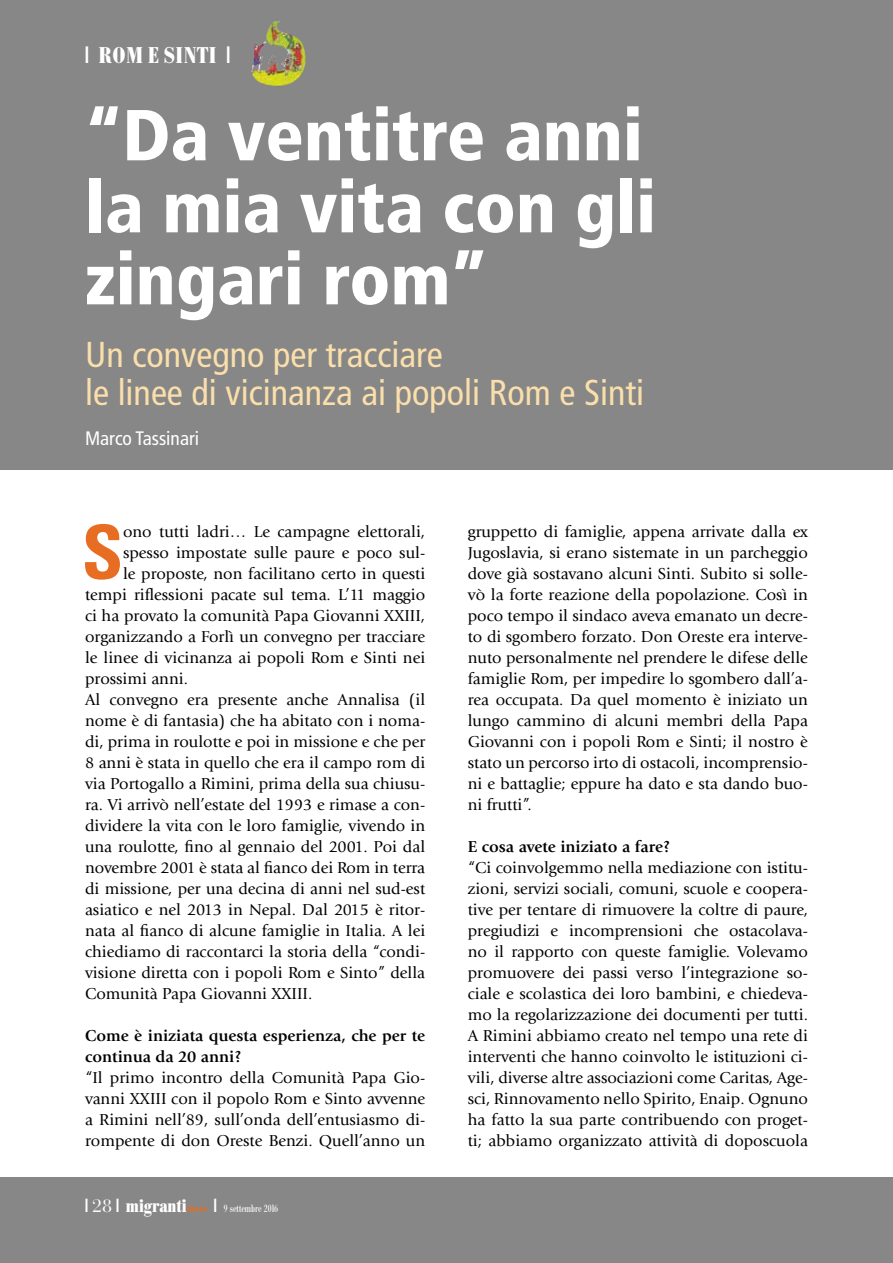
<style>
.page{position:relative;width:893px;height:1263px;background:#fff}
.page>*{position:absolute;margin:0;border:0;box-sizing:border-box;transform-origin:0 0}
.t1{font:700 condensed 74.7px "Univers";color:#e76d23}
.t2{font:900 condensed 72px/72px "Frutiger";color:#fff}
.t3{font:condensed 36px/37.5px "Frutiger";color:#fbdfab}
.t4{font:700 condensed 22.5px "Bodoni BE";letter-spacing:.03em;color:#fff}
.t5{font:condensed 19.5px "Frutiger";color:#fff}
.t6{font:700 condensed 18px "Bodoni BE";color:#fff}
.t7{font:16.5px/21px "Giovanni";color:#000;text-align:justify}
.t8{font:700 16.5px/21px "Giovanni";color:#000}
.t9{font:condensed 10.5px "Bodoni BE";color:#fff}
.t10{font:700 condensed 7.5px "Bodoni BE";letter-spacing:.04em;color:#e76d23}
.s1{font-family:"False Positive BRK";font-weight:400;font-stretch:normal}
.s2{font-family:"Bauer Bodoni Std";font-weight:400;font-stretch:normal}
.s3{font-family:"False Positive BRK";font-stretch:normal;font-size:18px}
</style>
<div class="page">
<div style="left:0;top:0;width:893px;height:469px;background:#878787"></div>
<div style="left:0;top:1178px;width:893px;height:85px;background:#878787"></div>
<img style="left:266px;top:21px;width:12px;height:25px">
<h3 class="t4" style="left:85px;top:43px;width:147px"><span class="s1">1</span> ROM E SINTI <span class="s1">1</span></h3>
<h2 class="t2" style="left:85px;top:99px;width:573px">“Da ventitre anni la mia vita con gli zingari rom”</h2>
<h3 class="t3" style="left:85px;top:336px;width:561px">Un convegno per tracciare<br>le linee di vicinanza ai popoli Rom e Sinti</h3>
<p class="t5" style="left:85px;top:427px;width:116px">Marco Tassinari</p>
<h1 class="t1" style="left:82px;top:506px;width:43px">S</h1>
<p class="t7" style="left:123px;top:521px;width:304px">ono tutti ladri… Le campagne elettorali,</p>
<p class="t7" style="left:123px;top:542px;width:304px">spesso impostate sulle paure e poco sul-</p>
<p class="t7" style="left:123px;top:563px;width:304px">le proposte, non facilitano certo in questi</p>
<p class="t7" style="left:85px;top:584px;width:342px">tempi riflessioni pacate sul tema. L’11 maggio</p>
<p class="t7" style="left:85px;top:605px;width:342px">ci ha provato la comunità Papa Giovanni XXIII,</p>
<p class="t7" style="left:85px;top:626px;width:342px">organizzando a Forlì un convegno per tracciare</p>
<p class="t7" style="left:85px;top:647px;width:342px">le linee di vicinanza ai popoli Rom e Sinti nei</p>
<p class="t7" style="left:85px;top:668px;width:104px">prossimi anni.</p>
<p class="t7" style="left:85px;top:689px;width:342px">Al convegno era presente anche Annalisa (il</p>
<p class="t7" style="left:85px;top:710px;width:342px">nome è di fantasia) che ha abitato con i noma-</p>
<p class="t7" style="left:85px;top:731px;width:342px">di, prima in roulotte e poi in missione e che per</p>
<p class="t7" style="left:85px;top:752px;width:342px">8 anni è stata in quello che era il campo rom di</p>
<p class="t7" style="left:85px;top:773px;width:342px">via Portogallo a Rimini, prima della sua chiusu-</p>
<p class="t7" style="left:85px;top:794px;width:342px">ra. Vi arrivò nell’estate del 1993 e rimase a con-</p>
<p class="t7" style="left:85px;top:815px;width:342px">dividere la vita con le loro famiglie, vivendo in</p>
<p class="t7" style="left:85px;top:836px;width:342px">una roulotte, fino al gennaio del 2001. Poi dal</p>
<p class="t7" style="left:85px;top:857px;width:342px">novembre 2001 è stata al fianco dei Rom in terra</p>
<p class="t7" style="left:85px;top:878px;width:342px">di missione, per una decina di anni nel sud-est</p>
<p class="t7" style="left:85px;top:899px;width:342px">asiatico e nel 2013 in Nepal. Dal 2015 è ritor-</p>
<p class="t7" style="left:85px;top:920px;width:342px">nata al fianco di alcune famiglie in Italia. A lei</p>
<p class="t7" style="left:85px;top:941px;width:342px">chiediamo di raccontarci la storia della “condi-</p>
<p class="t7" style="left:85px;top:962px;width:342px">visione diretta con i popoli Rom e Sinto” della</p>
<p class="t7" style="left:85px;top:983px;width:229px">Comunità Papa Giovanni XXIII.</p>
<p class="t8" style="left:85px;top:1025px;width:342px">Come è iniziata questa esperienza, che per te continua da 20 anni?</p>
<p class="t7" style="left:85px;top:1067px;width:342px">“Il primo incontro della Comunità Papa Gio&shy;vanni XXIII con il popolo Rom e Sinto avvenne a Rimini nell’89, sull’onda dell’entusiasmo di&shy;rompente di don Oreste Benzi. Quell’anno un</p>
<p class="t6" style="left:85px;top:1196px;width:103px"><span class="s1">1</span> <span class="s2">28</span> <span class="s1">1</span> migranti</p>
<p class="t10" style="left:187px;top:1205px;width:22px">PRESS</p>
<p class="t9" style="left:214px;top:1203px;width:66px"><span class="s3">1</span> 9 settembre 2016</p>
<p class="t7" style="left:468px;top:521px;width:342px">gruppetto di famiglie, appena arrivate dalla ex Jugoslavia, si erano sistemate in un parcheggio dove già sostavano alcuni Sinti. Subito si solle&shy;vò la forte reazione della popolazione. Così in poco tempo il sindaco aveva emanato un decre&shy;to di sgombero forzato. Don Oreste era interve&shy;nuto personalmente nel prendere le difese delle famiglie Rom, per impedire lo sgombero dall’a&shy;rea occupata. Da quel momento è iniziato un lungo cammino di alcuni membri della Papa Giovanni con i popoli Rom e Sinti; il nostro è stato un percorso irto di ostacoli, incomprensio&shy;ni e battaglie; eppure ha dato e sta dando buo&shy;ni frutti”.</p>
<p class="t8" style="left:468px;top:836px;width:204px">E cosa avete iniziato a fare?</p>
<p class="t7" style="left:468px;top:857px;width:342px">“Ci coinvolgemmo nella mediazione con istitu&shy;zioni, servizi sociali, comuni, scuole e coopera&shy;tive per tentare di rimuovere la coltre di paure, pregiudizi e incomprensioni che ostacolava&shy;no il rapporto con queste famiglie. Volevamo promuovere dei passi verso l’integrazione so&shy;ciale e scolastica dei loro bambini, e chiedeva&shy;mo la regolarizzazione dei documenti per tutti.<br>A Rimini abbiamo creato nel tempo una rete di interventi che hanno coinvolto le istituzioni ci&shy;vili, diverse altre associazioni come Caritas, Age&shy;sci, Rinnovamento nello Spirito, Enaip. Ognuno ha fatto la sua parte contribuendo con proget&shy;ti; abbiamo organizzato attività di doposcuola</p>
</div>
